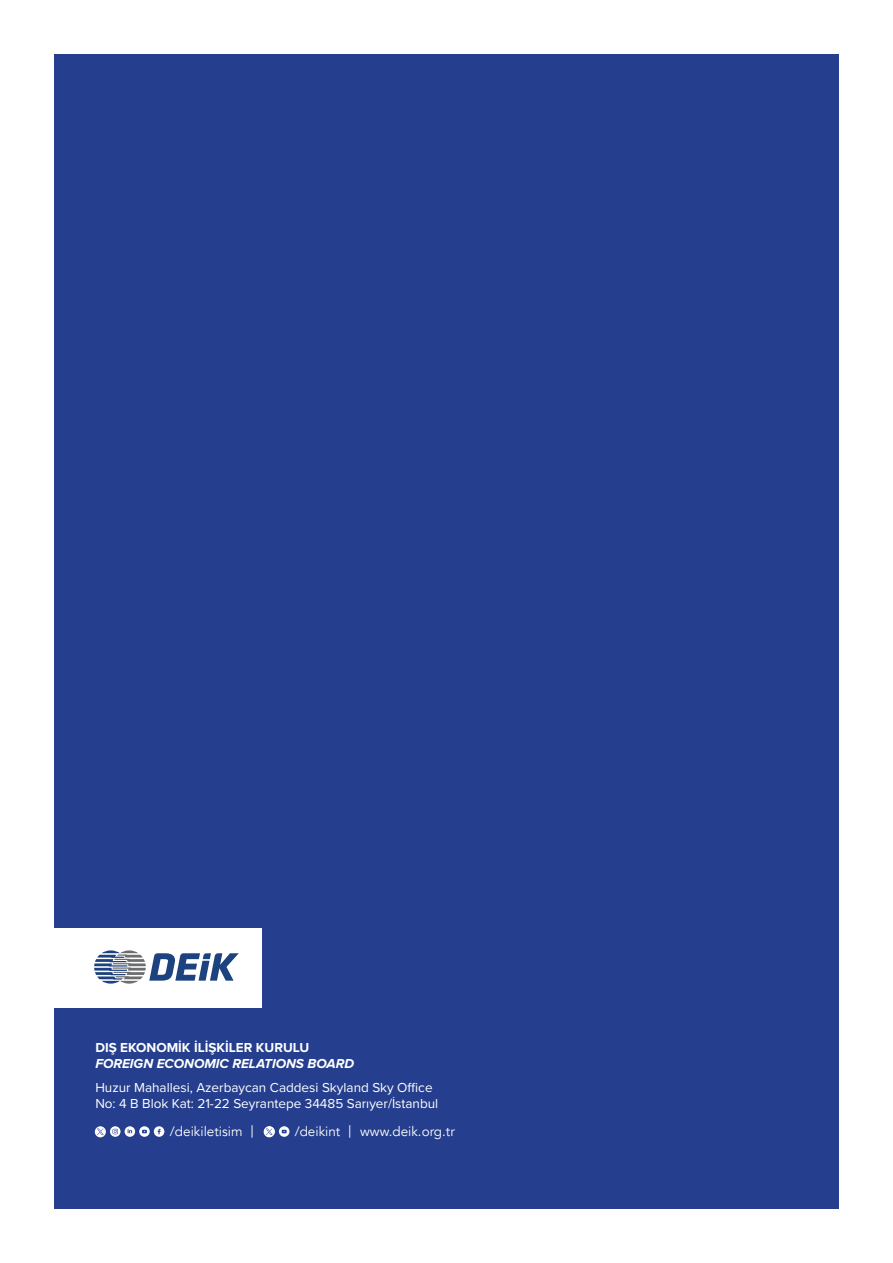
<style>
.page{position:relative;width:893px;height:1263px;background:#fff}
.page>*{position:absolute;margin:0;border:0;box-sizing:border-box;transform-origin:0 0}
.t1{font:13.5px "Proxima Nova";color:#fff}
.t2{font:13.5px "Avenir";color:#fff}
.t3{font:italic 700 13.5px "Proxima Nova";color:#fff}
.t4{font:700 13.5px "Proxima Nova";color:#fff}
.s1{font-family:"Gotham"}
</style>
<div class="page">
<div style="left:54px;top:54px;width:785px;height:1155px;background:#253f8e"></div>
<div style="left:45px;top:928px;width:216px;height:80px;background:#fff"></div>
<svg style="left:94px;top:950px;width:145px;height:33px"></svg>
<svg style="left:110px;top:1126px;width:54px;height:11px"></svg>
<div style="left:95px;top:1126px;width:11px;height:11px;background:#fff;border-radius:50%"></div>
<svg style="left:97px;top:1128px;width:7px;height:7px"></svg>
<svg style="left:264px;top:1126px;width:25px;height:11px"></svg>
<p class="t4" style="left:95px;top:1037px;width:216px">DIŞ EKONOMİK İLİŞKİLER KURULU</p>
<p class="t3" style="left:95px;top:1056px;width:260px">FOREIGN ECONOMIC RELATIONS BOARD</p>
<p class="t1" style="left:95px;top:1077px;width:339px">Huzur Mahallesi, Azerbaycan Caddesi Skyland Sky Office</p>
<p class="t1" style="left:95px;top:1094px;width:344px">No: 4 B Blok Kat: 21-22 Seyrantepe 34485 Sarıyer/İstanbul</p>
<p class="t2" style="left:170px;top:1123px;width:86px">/deikiletisim <span class="s1">|</span></p>
<p class="t2" style="left:295px;top:1123px;width:162px">/deikint <span class="s1">|</span> www.deik.org.tr</p>
</div>
